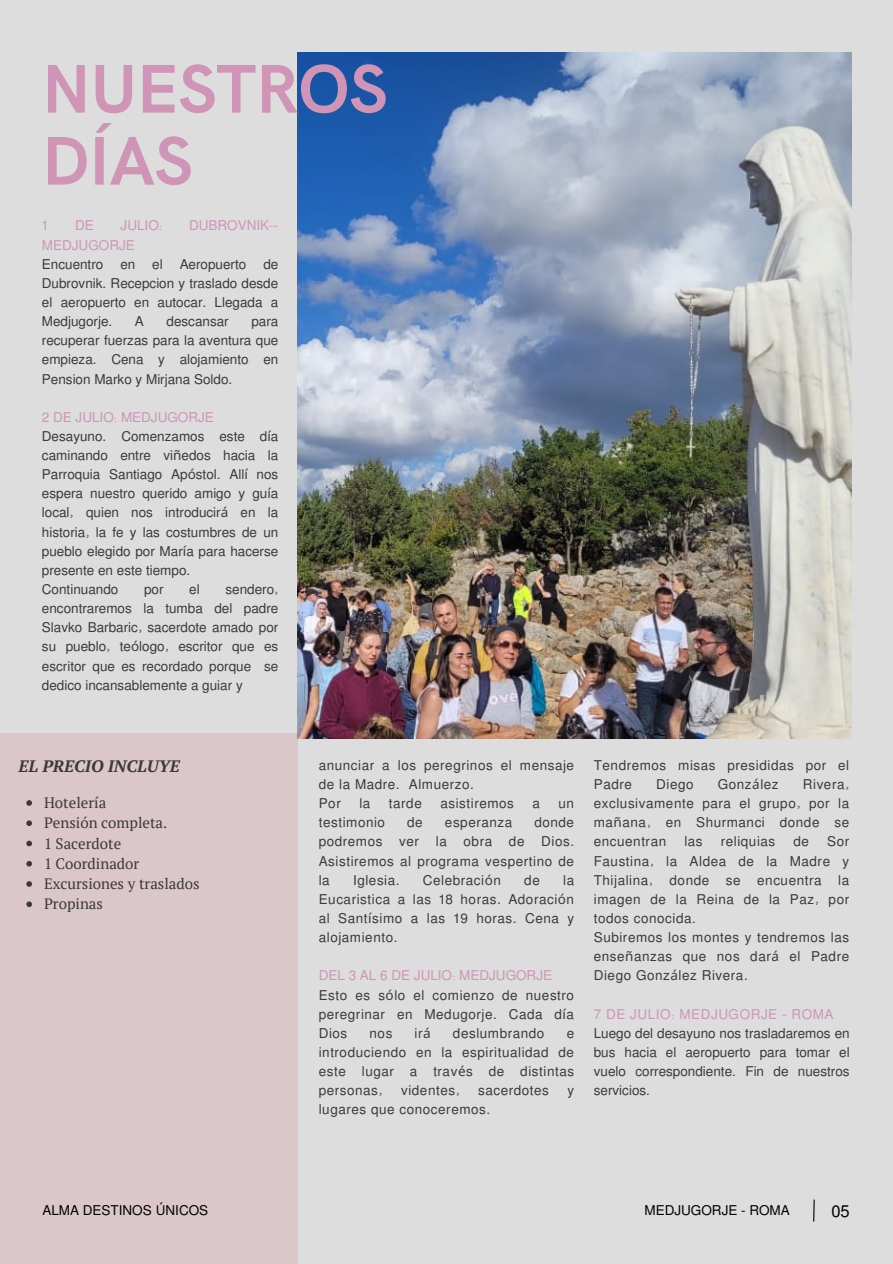
<style>
.page{position:relative;width:893px;height:1264px;background:#fff}
.page>*{position:absolute;margin:0;border:0;box-sizing:border-box;transform-origin:0 0}
.t1{font:700 69px "HK Grotesk";letter-spacing:-.005em;color:#cf94b6}
.t2{font:italic 700 16.5px "PT Serif";color:#3b3939}
.t3{font:16.5px "Mukti";color:#000}
.t4{font:15px "PT Serif";color:#3b3939}
.t5{font:13.5px/19.2px "Mukti";letter-spacing:.04em;color:#3b3939;text-align:justify}
.t6{font:13.5px "Mukti";color:#cf94b6}
.t7{font:13.5px "Mukti";color:#3b3939}
.t8{font:13.5px "Mukti";color:#000}
.t9{font:13.5px "Mukti";letter-spacing:.04em;color:#cf94b6}
.s1{font-family:"Noto Sans"}
</style>
<div class="page">
<div style="left:0;top:0;width:892px;height:1263px;background:#ddd"></div>
<div style="left:0;top:733px;width:298px;height:530px;background:#dbc7c9"></div>
<svg style="left:813px;top:1199px;width:2px;height:23px"></svg>
<img style="left:298px;top:52px;width:553px;height:686px">
<svg style="left:26px;top:800px;width:6px;height:5px"></svg>
<svg style="left:26px;top:820px;width:6px;height:6px"></svg>
<svg style="left:26px;top:840px;width:6px;height:6px"></svg>
<svg style="left:26px;top:861px;width:6px;height:5px"></svg>
<svg style="left:26px;top:881px;width:6px;height:5px"></svg>
<svg style="left:26px;top:901px;width:6px;height:6px"></svg>
<p class="t1" style="left:42px;top:50px;width:347px">NUESTROS</p>
<p class="t1" style="left:42px;top:122px;width:152px">DÍAS</p>
<p class="t6" style="left:42px;top:216px;width:8px">1</p>
<p class="t6" style="left:75px;top:216px;width:20px">DE</p>
<p class="t6" style="left:121px;top:216px;width:43px">JULIO:</p>
<p class="t6" style="left:189px;top:216px;width:91px">DUBROVNIK--</p>
<p class="t6" style="left:42px;top:235px;width:94px">MEDJUGORJE</p>
<p class="t7" style="left:42px;top:254px;width:63px">Encuentro</p>
<p class="t5" style="left:120px;top:254px;width:16px">en</p>
<p class="t5" style="left:152px;top:254px;width:12px">el</p>
<p class="t7" style="left:180px;top:254px;width:68px">Aeropuerto</p>
<p class="t5" style="left:42px;top:254px;width:238px;text-indent:221px">de Dubrovnik. Recepcion y traslado desde el aeropuerto en autocar. Llegada a Medjugorje.</p>
<p class="t5" style="left:135px;top:311px;width:10px">A</p>
<p class="t7" style="left:166px;top:312px;width:64px">descansar</p>
<p class="t5" style="left:42px;top:311px;width:238px;text-indent:209px">para recuperar fuerzas para la aventura que empieza. Cena y alojamiento en Pension Marko y Mirjana Soldo.</p>
<p class="t6" style="left:42px;top:407px;width:173px">2 DE JULIO: MEDJUGORJE</p>
<p class="t5" style="left:42px;top:426px;width:238px">Desayuno. Comenzamos este d<span class="s1">í</span>a caminando entre vi<span class="s1">ñ</span>edos hacia la Parroquia Santiago Ap<span class="s1">ó</span>stol. All<span class="s1">í</span> nos espera nuestro querido amigo y gu<span class="s1">í</span>a local, quien nos introducir<span class="s1">á</span> en la historia, la fe y las costumbres de un pueblo elegido por Mar<span class="s1">í</span>a para hacerse presente en este tiempo.</p>
<p class="t7" style="left:42px;top:579px;width:78px">Continuando</p>
<p class="t5" style="left:144px;top:579px;width:21px">por</p>
<p class="t5" style="left:189px;top:579px;width:12px">el</p>
<p class="t5" style="left:42px;top:579px;width:238px;text-indent:183px">sendero, encontraremos la tumba del padre Slavko Barbaric, sacerdote amado por su pueblo, te<span class="s1">ó</span>logo, escritor que es escritor que es recordado porque se dedico incansablemente a guiar y</p>
<p class="t2" style="left:18px;top:755px;width:163px">EL PRECIO INCLUYE</p>
<p class="t4" style="left:44px;top:792px;width:64px">Hotelería</p>
<p class="t4" style="left:44px;top:812px;width:125px">Pensión completa.</p>
<p class="t4" style="left:44px;top:833px;width:79px">1 Sacerdote</p>
<p class="t4" style="left:44px;top:853px;width:97px">1 Coordinador</p>
<p class="t4" style="left:44px;top:873px;width:157px">Excursiones y traslados</p>
<p class="t4" style="left:44px;top:893px;width:60px">Propinas</p>
<p class="t5" style="left:319px;top:755px;width:257px">anunciar a los peregrinos el mensaje de la Madre. Almuerzo.</p>
<p class="t5" style="left:319px;top:793px;width:24px">Por</p>
<p class="t5" style="left:359px;top:793px;width:13px">la</p>
<p class="t5" style="left:389px;top:793px;width:34px">tarde</p>
<p class="t5" style="left:440px;top:793px;width:75px">asistiremos</p>
<p class="t5" style="left:532px;top:793px;width:9px">a</p>
<p class="t5" style="left:558px;top:793px;width:17px">un</p>
<p class="t5" style="left:319px;top:812px;width:68px">testimonio</p>
<p class="t5" style="left:407px;top:812px;width:17px">de</p>
<p class="t5" style="left:445px;top:812px;width:69px">esperanza</p>
<p class="t5" style="left:319px;top:812px;width:257px;text-indent:216px">donde podremos ver la obra de Dios.<br>Asistiremos al programa vespertino de la</p>
<p class="t5" style="left:353px;top:869px;width:48px">Iglesia.</p>
<p class="t5" style="left:423px;top:869px;width:80px">Celebraci<span class="s1">ó</span>n</p>
<p class="t5" style="left:524px;top:869px;width:17px">de</p>
<p class="t5" style="left:319px;top:869px;width:257px;text-indent:244px">la Eucaristica a las 18 horas. Adoraci<span class="s1">ó</span>n al Sant<span class="s1">í</span>simo a las 19 horas. Cena y alojamiento.</p>
<p class="t6" style="left:319px;top:966px;width:235px">DEL 3 AL 6 DE JULIO: MEDJUGORJE</p>
<p class="t5" style="left:319px;top:984px;width:257px">Esto es s<span class="s1">ó</span>lo el comienzo de nuestro peregrinar en Medugorje. Cada d<span class="s1">í</span>a Dios</p>
<p class="t5" style="left:369px;top:1022px;width:24px">nos</p>
<p class="t5" style="left:414px;top:1022px;width:18px">ir<span class="s1">á</span></p>
<p class="t5" style="left:453px;top:1022px;width:93px">deslumbrando</p>
<p class="t5" style="left:319px;top:1022px;width:257px;text-indent:248px">e introduciendo en la espiritualidad de este lugar a trav<span class="s1">é</span>s de distintas personas,</p>
<p class="t5" style="left:401px;top:1080px;width:60px">videntes,</p>
<p class="t5" style="left:478px;top:1080px;width:72px">sacerdotes</p>
<p class="t5" style="left:567px;top:1080px;width:8px">y</p>
<p class="t5" style="left:319px;top:1099px;width:173px">lugares que conoceremos.</p>
<p class="t5" style="left:593px;top:755px;width:257px">Tendremos misas presididas por el<br>Padre</p>
<p class="t5" style="left:656px;top:774px;width:39px">Diego</p>
<p class="t5" style="left:717px;top:774px;width:62px">Gonz<span class="s1">á</span>lez</p>
<p class="t5" style="left:593px;top:774px;width:257px;text-indent:209px">Rivera, exclusivamente para el grupo, por la ma<span class="s1">ñ</span>ana, en Shurmanci donde se encuentran</p>
<p class="t5" style="left:593px;top:831px;width:257px;text-indent:233px">Sor Faustina, la Aldea de la Madre y Thijalina, donde se encuentra la imagen de la Reina de la Paz, por todos conocida.</p>
<p class="t5" style="left:593px;top:927px;width:257px">Subiremos los montes y tendremos las ense<span class="s1">ñ</span>anzas que nos dar<span class="s1">á</span> el Padre Diego Gonz<span class="s1">á</span>lez Rivera.</p>
<p class="t9" style="left:593px;top:1004px;width:241px">7 DE JULIO: MEDJUGORJE - ROMA</p>
<p class="t5" style="left:593px;top:1022px;width:257px">Luego del desayuno nos trasladaremos en bus hacia el aeropuerto para tomar el vuelo correspondiente. Fin de nuestros servicios.</p>
<p class="t5" style="left:684px;top:831px;width:20px">las</p>
<p class="t5" style="left:720px;top:831px;width:56px">reliquias</p>
<p class="t5" style="left:793px;top:831px;width:17px">de</p>
<p class="t8" style="left:42px;top:1200px;width:167px">ALMA DESTINOS <span class="s1">Ú</span>NICOS</p>
<p class="t8" style="left:644px;top:1200px;width:147px">MEDJUGORJE - ROMA</p>
<p class="t3" style="left:831px;top:1199px;width:20px">05</p>
</div>
